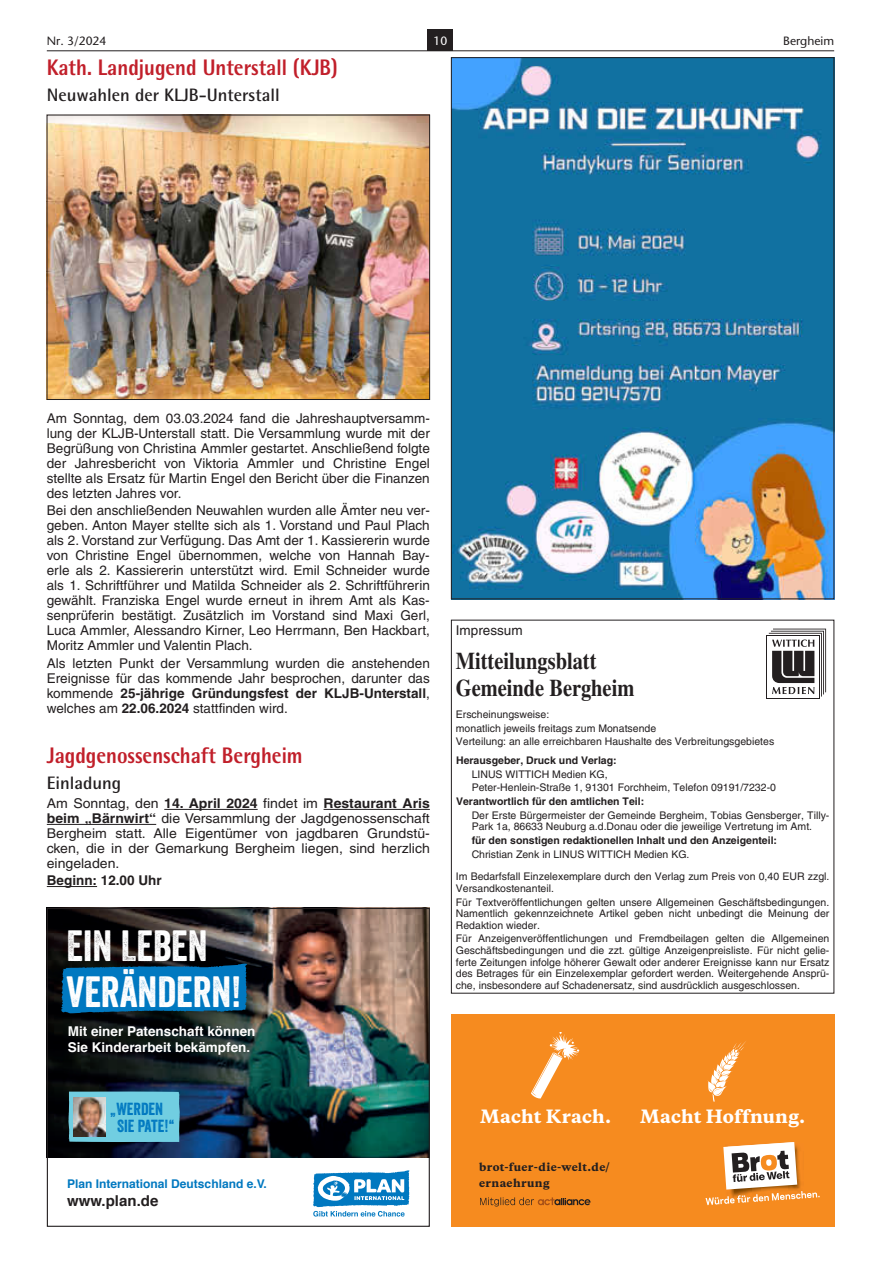
<style>
.page{position:relative;width:881px;height:1263px;background:#fff}
.page>*{position:absolute;margin:0;border:0;box-sizing:border-box;transform-origin:0 0}
.t1{font:42.45px/46.3px "Veneer";color:#fff}
.t2{font:700 24px/27.3px "Times LT";color:#231f20;scale:.85 1}
.t3{font:800 22.5px "Agfa Rotis Semisans";color:#c11f2a;scale:.9 1}
.t4{font:700 18px "Agfa Rotis Semisans";color:#231f20}
.t5{font:800 17.25px "Galaxie Copernicus";letter-spacing:.015em;color:#fff}
.t6{font:16.95px/17px "Veneer";color:#0078c0}
.t7{font:700 15px "Helvetica";color:#231f20}
.t8{font:13.5px/15px "Helvetica LT";color:#231f20;text-align:justify}
.t9{font:13.5px/15px "Helvetica LT";color:#231f20;text-align:justify;scale:1.04 1}
.t10{font:700 13.5px/16.5px "Helvetica";color:#fff}
.t11{font:700 13.5px "Helvetica LT";color:#231f20}
.t12{font:700 12px "Helvetica";color:#0078c0}
.t13{font:12px "Stone Sans LT";color:#231f20}
.t14{font:12px "Stone Sans LT";color:#fff}
.t15{font:10.5px/11.6px "Helvetica LT";color:#231f20}
.t16{font:700 10.5px "Helvetica LT";color:#231f20}
.t17{font:800 10.5px/15.8px "Galaxie Copernicus";letter-spacing:.03em;color:#231f20}
.s1{font-weight:700}
</style>
<div class="page">
<div style="left:427px;top:29px;width:26px;height:22px;background:#231f20"></div>
<hr style="left:47px;top:51px;width:786px;height:1px;background:#231f20">
<hr style="left:164px;top:809px;width:93px;height:1px;background:#231f20">
<hr style="left:323px;top:809px;width:106px;height:1px;background:#231f20">
<hr style="left:47px;top:824px;width:109px;height:1px;background:#231f20">
<hr style="left:47px;top:886px;width:50px;height:1px;background:#231f20">
<img style="left:49px;top:117px;width:378px;height:281px">
<div style="left:47px;top:115px;width:382px;height:285px;border:1px solid #231f20"></div>
<div style="left:766px;top:635px;width:53px;height:64px;background:#231f20"></div>
<div style="left:767px;top:636px;width:51px;height:62px;background:#fff"></div>
<svg style="left:768px;top:629px;width:57px;height:67px"></svg>
<img style="left:453px;top:59px;width:378px;height:538px">
<div style="left:451px;top:1014px;width:382px;height:213px;background:#f68b1f"></div>
<svg style="left:705px;top:1142px;width:114px;height:63px"></svg>
<svg style="left:480px;top:1197px;width:110px;height:9px"></svg>
<svg style="left:707px;top:1041px;width:39px;height:60px"></svg>
<svg style="left:531px;top:1032px;width:47px;height:67px"></svg>
<img style="left:49px;top:910px;width:378px;height:248px">
<svg style="left:61px;top:964px;width:186px;height:49px;background:#016dae"></svg>
<svg style="left:68px;top:1091px;width:112px;height:51px;background:#6ec6d8"></svg>
<img style="left:74px;top:1097px;width:31px;height:39px">
<svg style="left:313px;top:1170px;width:96px;height:46px"></svg>
<div style="left:47px;top:908px;width:382px;height:319px;border:1px solid #231f20"></div>
<p class="t13" style="left:47px;top:33px;width:61px">Nr. 3/2024</p>
<p class="t14" style="left:433px;top:33px;width:15px">10</p>
<p class="t13" style="left:782px;top:33px;width:52px">Bergheim</p>
<h3 class="t3" style="left:47px;top:53px;width:325px">Kath. Landjugend Unterstall (KJB)</h3>
<h3 class="t4" style="left:47px;top:84px;width:234px">Neuwahlen der KLJB-Unterstall</h3>
<p class="t8" style="left:47px;top:411px;width:384px">Am Sonntag, dem 03.03.2024 fand die Jahreshauptversamm&shy;lung der KLJB-Unterstall statt. Die Versammlung wurde mit der Begrüßung von Christina Ammler gestartet. Anschließend folgte der Jahresbericht von Viktoria Ammler und Christine Engel stellte als Ersatz für Martin Engel den Bericht über die Finanzen des letzten Jahres vor.</p>
<p class="t8" style="left:47px;top:503px;width:384px">Bei den anschließenden Neuwahlen wurden alle Ämter neu ver&shy;geben. Anton Mayer stellte sich als 1. Vorstand und Paul Plach als 2. Vorstand zur Verfügung. Das Amt der 1. Kassiererin wurde von Christine Engel übernommen, welche von Hannah Bay&shy;erle als 2. Kassiererin unterstützt wird. Emil Schneider wurde als 1. Schriftführer und Matilda Schneider als 2. Schriftführerin gewählt. Franziska Engel wurde erneut in ihrem Amt als Kas&shy;senprüferin bestätigt. Zusätzlich im Vorstand sind Maxi Gerl, Luca Ammler, Alessandro Kirner, Leo Herrmann, Ben Hackbart, Moritz Ammler und Valentin Plach.</p>
<p class="t8" style="left:47px;top:655px;width:384px">Als letzten Punkt der Versammlung wurden die anstehenden Ereignisse für das kommende Jahr besprochen, darunter das kommende <span class="s1">25-jährige Gründungsfest der KLJB-Unterstall</span>, welches am <span class="s1">22.06.2024</span> stattfinden wird.</p>
<h3 class="t3" style="left:47px;top:741px;width:286px">Jagdgenossenschaft Bergheim</h3>
<h3 class="t4" style="left:47px;top:772px;width:76px">Einladung</h3>
<p class="t9" style="left:47px;top:796px;width:369px">Am Sonntag, den <span class="s1">14. April 2024</span> findet im <span class="s1">Restaurant Aris beim „Bärnwirt“</span> die Versammlung der Jagdgenossenschaft Bergheim statt. Alle Eigentümer von jagdbaren Grundstü&shy;cken, die in der Gemarkung Bergheim liegen, sind herzlich eingeladen.</p>
<p class="t11" style="left:47px;top:872px;width:116px">Beginn: 12.00 Uhr</p>
<h1 class="t1" style="left:66px;top:922px;width:176px">EIN LEBEN<br>VERÄNDERN!</h1>
<p class="t10" style="left:68px;top:1023px;width:189px">Mit einer Patenschaft können<br>Sie Kinderarbeit bekämpfen.</p>
<p class="t6" style="left:117px;top:1100px;width:59px;text-indent:-7px">„WERDEN<br>SIE PATE!“</p>
<p class="t12" style="left:67px;top:1174px;width:201px">Plan International Deutschland e.V.</p>
<p class="t7" style="left:67px;top:1188px;width:93px">www.plan.de</p>
<p class="t8" style="left:455px;top:623px;width:68px">Impressum</p>
<h2 class="t2" style="left:455px;top:646px;width:211px">Mitteilungsblatt<br>Gemeinde Bergheim</h2>
<p class="t15" style="left:455px;top:707px;width:320px;line-height:13.6px">Erscheinungsweise:<br>monatlich jeweils freitags zum Monatsende<br>Verteilung: an alle erreichbaren Haushalte des Verbreitungsgebietes</p>
<p class="t16" style="left:456px;top:754px;width:162px">Herausgeber, Druck und Verlag:</p>
<p class="t15" style="left:471px;top:767px;width:306px;line-height:13.6px">LINUS WITTICH Medien KG,<br>Peter-Henlein-Straße 1, 91301 Forchheim, Telefon 09191/7232-0</p>
<p class="t16" style="left:456px;top:795px;width:189px">Verantwortlich für den amtlichen Teil:</p>
<p class="t15" style="left:471px;top:809px;width:359px">Der Erste Bürgermeister der Gemeinde Bergheim, Tobias Gensberger, Tilly-<br>Park 1a, 86633 Neuburg a.d.Donau oder die jeweilige Vertretung im Amt.</p>
<p class="t16" style="left:471px;top:834px;width:307px">für den sonstigen redaktionellen Inhalt und den Anzeigenteil:</p>
<p class="t15" style="left:455px;top:842px;width:375px;line-height:22.8px;text-indent:16px">Christian Zenk in LINUS WITTICH Medien KG.<br>Im Bedarfsfall Einzelexemplare durch den Verlag zum Preis von 0,40 EUR zzgl.</p>
<p class="t15" style="left:455px;top:881px;width:375px;line-height:13.6px">Versandkostenanteil.<br>Für Textveröffentlichungen gelten unsere Allgemeinen Geschäftsbedingungen.</p>
<p class="t15" style="left:455px;top:908px;width:375px">Namentlich gekennzeichnete Artikel geben nicht unbedingt die Meinung der<br>Redaktion wieder.</p>
<p class="t15" style="left:455px;top:933px;width:375px;text-align:justify">Für Anzeigenveröffentlichungen und Fremdbeilagen gelten die Allgemeinen Geschäftsbedingungen und die zzt. gültige Anzeigenpreisliste. Für nicht gelie&shy;ferte Zeitungen infolge höherer Gewalt oder anderer Ereignisse kann nur Ersatz des Betrages für ein Einzelexemplar gefordert werden. Weitergehende Ansprü&shy;che, insbesondere auf Schadenersatz, sind ausdrücklich ausgeschlossen.</p>
<p class="t5" style="left:480px;top:1105px;width:133px">Macht Krach.</p>
<p class="t5" style="left:640px;top:1105px;width:166px">Macht Hoffnung.</p>
<p class="t17" style="left:479px;top:1159px;width:132px">brot-fuer-die-welt.de/ ernaehrung</p>
</div>
